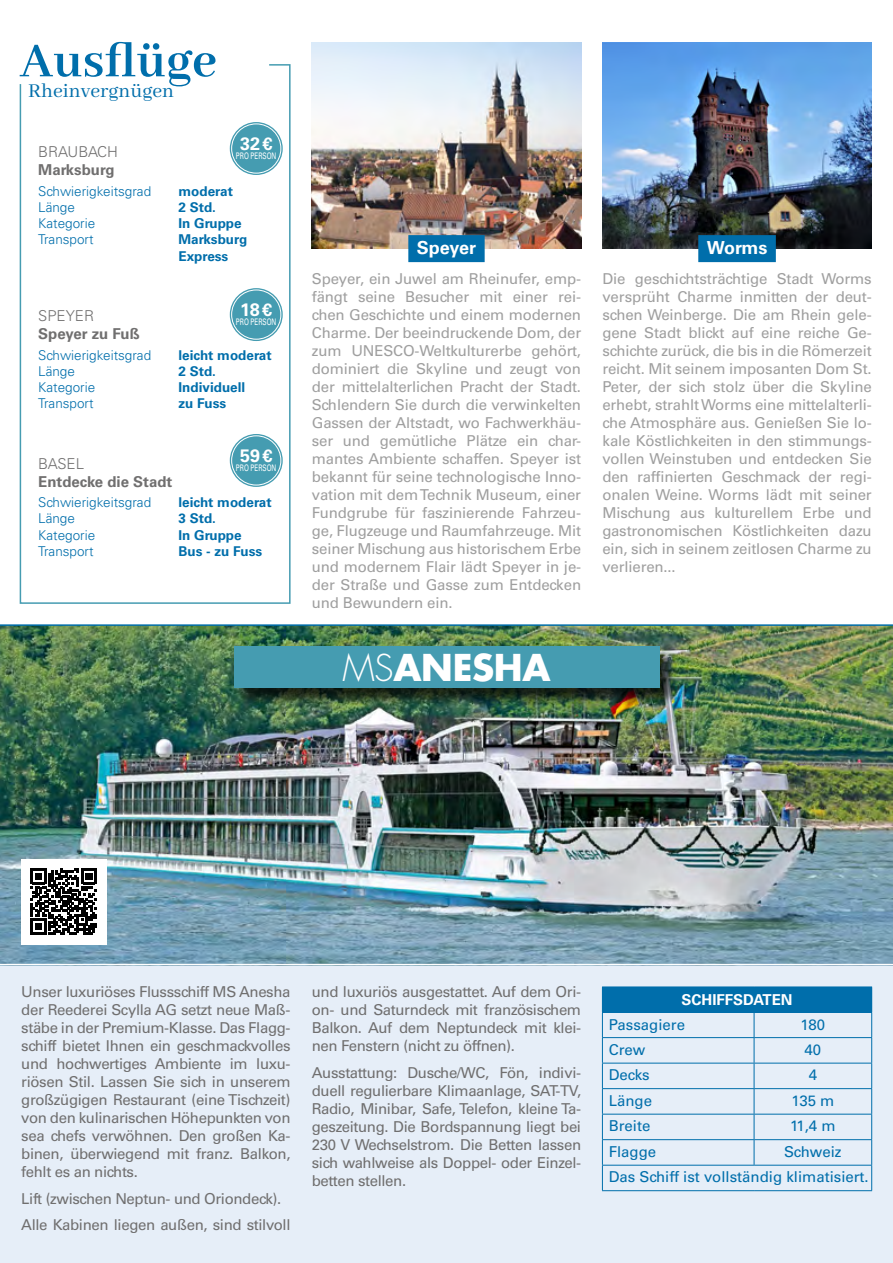
<style>
.page{position:relative;width:893px;height:1263px;background:#fff}
.page>*{position:absolute;margin:0;border:0;box-sizing:border-box;transform-origin:0 0}
.t1{font:700 52.5px "Abhaya Libre";color:#006eab}
.t2{font:700 36px "Futura Std";letter-spacing:-.01em;color:#fff}
.t3{font:21px "Abhaya Libre";color:#006eab}
.t4{font:700 18px "Univers LT Std";color:#fff}
.t5{font:15px/18px "Univers LT Std";letter-spacing:-.01em;color:#9f9f9f;text-align:justify}
.t6{font:15px/18px "Univers LT Std";letter-spacing:-.025em;color:#706f6f;text-align:justify}
.t7{font:15px/25.5px "Univers LT Std";color:#006eab}
.t8{font:700 15px "Univers LT Std";color:#706f6f}
.t9{font:300 15px "Univers LT Std";color:#706f6f}
.t10{font:700 15px "Univers LT Std";color:#fff}
.t11{font:300 13.5px "Univers LT Std";color:#006eab}
.t12{font:700 13.5px/16.2px "Univers LT Std";color:#006eab}
.t13{font:9px "Univers LT Std";color:#fff;scale:.7 1}
.s1{font-weight:300}
</style>
<div class="page">
<div style="left:0;top:965px;width:893px;height:298px;background:#e6eef8"></div>
<div style="left:602px;top:987px;width:270px;height:25px;background:#006eab"></div>
<hr style="left:602px;top:1037px;width:152px;height:1px;background:#006eab">
<hr style="left:754px;top:1037px;width:118px;height:1px;background:#006eab">
<hr style="left:602px;top:1063px;width:152px;height:1px;background:#006eab">
<hr style="left:754px;top:1063px;width:118px;height:1px;background:#006eab">
<hr style="left:602px;top:1088px;width:152px;height:1px;background:#006eab">
<hr style="left:754px;top:1088px;width:118px;height:1px;background:#006eab">
<hr style="left:602px;top:1114px;width:152px;height:1px;background:#006eab">
<hr style="left:754px;top:1114px;width:118px;height:1px;background:#006eab">
<hr style="left:602px;top:1139px;width:152px;height:1px;background:#006eab">
<hr style="left:754px;top:1139px;width:118px;height:1px;background:#006eab">
<svg style="left:754px;top:1013px;width:1px;height:152px"></svg>
<hr style="left:602px;top:1165px;width:152px;height:1px;background:#006eab">
<hr style="left:754px;top:1165px;width:118px;height:1px;background:#006eab">
<hr style="left:602px;top:1190px;width:152px;height:1px;background:#006eab">
<hr style="left:754px;top:1190px;width:118px;height:1px;background:#006eab">
<hr style="left:602px;top:986px;width:152px;height:1px;background:#006eab">
<svg style="left:602px;top:1013px;width:1px;height:177px"></svg>
<hr style="left:754px;top:986px;width:118px;height:1px;background:#006eab">
<svg style="left:871px;top:1013px;width:1px;height:177px"></svg>
<hr style="left:602px;top:1012px;width:152px;height:1px;background:#006eab">
<hr style="left:754px;top:1012px;width:118px;height:1px;background:#006eab">
<img style="left:0;top:626px;width:893px;height:338px">
<div style="left:236px;top:648px;width:442px;height:59px;background:#000;opacity:.75"></div>
<div style="left:234px;top:646px;width:425px;height:42px;background:#459cb1"></div>
<div style="left:20px;top:64px;width:271px;height:540px;border:2px solid #459cb1"></div>
<svg style="left:19px;top:64px;width:259px;height:29px"></svg>
<img style="left:312px;top:43px;width:269px;height:206px">
<div style="left:408px;top:235px;width:77px;height:27px;background:#006eab"></div>
<img style="left:602px;top:43px;width:270px;height:206px">
<div style="left:698px;top:235px;width:78px;height:27px;background:#006eab"></div>
<div style="left:21px;top:859px;width:85px;height:85px;background:#fff"></div>
<svg style="left:30px;top:868px;width:67px;height:67px"></svg>
<hr style="left:0;top:624px;width:893px;height:2px;background:#006eab">
<svg style="left:230px;top:122px;width:53px;height:53px"></svg>
<div style="left:232px;top:124px;width:49px;height:49px;background:#459cb1;border-radius:50%"></div>
<div style="left:231px;top:124px;width:50px;height:49px;border:1px solid #fff;border-radius:50%"></div>
<svg style="left:230px;top:288px;width:53px;height:53px"></svg>
<div style="left:232px;top:290px;width:49px;height:49px;background:#459cb1;border-radius:50%"></div>
<div style="left:231px;top:290px;width:50px;height:49px;border:1px solid #fff;border-radius:50%"></div>
<svg style="left:230px;top:434px;width:53px;height:53px"></svg>
<div style="left:232px;top:436px;width:49px;height:49px;background:#459cb1;border-radius:50%"></div>
<div style="left:231px;top:435px;width:50px;height:50px;border:1px solid #fff;border-radius:50%"></div>
<h1 class="t1" style="left:20px;top:31px;width:199px">Ausflüge</h1>
<h3 class="t3" style="left:28px;top:79px;width:148px">Rheinvergnügen</h3>
<p class="t4" style="left:240px;top:133px;width:34px">32€</p>
<p class="t13" style="left:236px;top:151px;width:60px">PRO PERSON</p>
<p class="t9" style="left:38px;top:143px;width:81px">BRAUBACH</p>
<p class="t8" style="left:38px;top:161px;width:78px">Marksburg</p>
<p class="t11" style="left:38px;top:183px;width:115px">Schwierigkeitsgrad</p>
<p class="t12" style="left:178px;top:183px;width:56px">moderat</p>
<p class="t11" style="left:38px;top:199px;width:38px">Länge</p>
<p class="t12" style="left:178px;top:199px;width:39px">2 Std.</p>
<p class="t11" style="left:38px;top:215px;width:59px">Kategorie</p>
<p class="t12" style="left:178px;top:215px;width:65px">In Gruppe</p>
<p class="t11" style="left:38px;top:231px;width:57px">Transport</p>
<p class="t12" style="left:178px;top:232px;width:70px">Marksburg<br>Express</p>
<p class="t4" style="left:240px;top:300px;width:33px">18€</p>
<p class="t13" style="left:236px;top:317px;width:60px">PRO PERSON</p>
<p class="t9" style="left:38px;top:307px;width:57px">SPEYER</p>
<p class="t8" style="left:38px;top:325px;width:103px">Speyer zu Fuß</p>
<p class="t11" style="left:38px;top:347px;width:115px">Schwierigkeitsgrad</p>
<p class="t12" style="left:178px;top:347px;width:95px">leicht moderat</p>
<p class="t11" style="left:38px;top:363px;width:38px">Länge</p>
<p class="t12" style="left:178px;top:363px;width:39px">2 Std.</p>
<p class="t11" style="left:38px;top:379px;width:59px">Kategorie</p>
<p class="t12" style="left:178px;top:379px;width:68px">Individuell</p>
<p class="t11" style="left:38px;top:395px;width:57px">Transport</p>
<p class="t12" style="left:178px;top:395px;width:49px">zu Fuss</p>
<p class="t4" style="left:240px;top:445px;width:34px">59€</p>
<p class="t13" style="left:236px;top:463px;width:60px">PRO PERSON</p>
<p class="t9" style="left:38px;top:454px;width:47px">BASEL</p>
<p class="t8" style="left:38px;top:473px;width:136px">Entdecke die Stadt</p>
<p class="t11" style="left:38px;top:494px;width:115px">Schwierigkeitsgrad</p>
<p class="t12" style="left:178px;top:494px;width:95px">leicht moderat</p>
<p class="t11" style="left:38px;top:510px;width:38px">Länge</p>
<p class="t12" style="left:178px;top:510px;width:39px">3 Std.</p>
<p class="t11" style="left:38px;top:527px;width:59px">Kategorie</p>
<p class="t12" style="left:178px;top:527px;width:65px">In Gruppe</p>
<p class="t11" style="left:38px;top:543px;width:57px">Transport</p>
<p class="t12" style="left:178px;top:543px;width:85px">Bus - zu Fuss</p>
<p class="t4" style="left:417px;top:237px;width:61px">Speyer</p>
<p class="t5" style="left:312px;top:270px;width:271px">Speyer, ein Juwel am Rheinufer, emp&shy;fängt seine Besucher mit einer rei&shy;chen Geschichte und einem modernen Charme. Der beeindruckende Dom, der zum UNESCO-Weltkulturerbe gehört, dominiert die Skyline und zeugt von der mittelalterlichen Pracht der Stadt.<br>Schlendern Sie durch die verwinkelten Gassen der Altstadt, wo Fachwerkhäu&shy;ser und gemütliche Plätze ein char&shy;mantes Ambiente schaffen. Speyer ist bekannt für seine technologische Inno&shy;vation mit dem Technik Museum, einer Fundgrube für faszinierende Fahrzeu&shy;ge, Flugzeuge und Raumfahrzeuge. Mit seiner Mischung aus historischem Erbe und modernem Flair lädt Speyer in je&shy;der Straße und Gasse zum Entdecken und Bewundern ein.</p>
<h2 class="t2" style="left:342px;top:643px;width:210px"><span class="s1">MS</span>ANESHA</h2>
<p class="t4" style="left:707px;top:237px;width:62px">Worms</p>
<p class="t5" style="left:602px;top:270px;width:271px">Die geschichtsträchtige Stadt Worms versprüht Charme inmitten der deut&shy;schen Weinberge. Die am Rhein gele&shy;gene Stadt blickt auf eine reiche Ge&shy;schichte zurück, die bis in die Römerzeit reicht. Mit seinem imposanten Dom St.<br>Peter, der sich stolz über die Skyline erhebt, strahlt Worms eine mittelalterli&shy;che Atmosphäre aus. Genießen Sie lo&shy;kale Köstlichkeiten in den stimmungs&shy;vollen Weinstuben und entdecken Sie den raffinierten Geschmack der regi&shy;onalen Weine. Worms lädt mit seiner Mischung aus kulturellem Erbe und gastronomischen Köstlichkeiten dazu ein, sich in seinem zeitlosen Charme zu verlieren...</p>
<p class="t6" style="left:21px;top:983px;width:271px">Unser luxuriöses Flussschiff MS Anesha der Reederei Scylla AG setzt neue Maß&shy;stäbe in der Premium-Klasse. Das Flagg&shy;schiff bietet Ihnen ein geschmackvolles und hochwertiges Ambiente im luxu&shy;riösen Stil. Lassen Sie sich in unserem großzügigen Restaurant (eine Tischzeit) von den kulinarischen Höhepunkten von sea chefs verwöhnen. Den großen Ka&shy;binen, überwiegend mit franz. Balkon, fehlt es an nichts.</p>
<p class="t6" style="left:21px;top:1185px;width:271px;line-height:26.5px">Lift (zwischen Neptun- und Oriondeck).<br>Alle Kabinen liegen außen, sind stilvoll</p>
<p class="t6" style="left:312px;top:983px;width:271px">und luxuriös ausgestattet. Auf dem Ori&shy;on- und Saturndeck mit französischem Balkon. Auf dem Neptundeck mit klei&shy;nen Fenstern (nicht zu öffnen).</p>
<p class="t6" style="left:312px;top:1064px;width:271px">Ausstattung: Dusche/WC, Fön, indivi&shy;duell regulierbare Klimaanlage, SAT-TV, Radio, Minibar, Safe, Telefon, kleine Ta&shy;geszeitung. Die Bordspannung liegt bei 230 V Wechselstrom. Die Betten lassen sich wahlweise als Doppel- oder Einzel&shy;betten stellen.</p>
<p class="t10" style="left:681px;top:991px;width:113px">SCHIFFSDATEN</p>
<p class="t7" style="left:609px;top:1012px;width:78px">Passagiere</p>
<p class="t7" style="left:800px;top:1012px;width:26px">180</p>
<p class="t7" style="left:609px;top:1037px;width:38px">Crew</p>
<p class="t7" style="left:805px;top:1037px;width:18px">40</p>
<p class="t7" style="left:609px;top:1062px;width:42px">Decks</p>
<p class="t7" style="left:809px;top:1062px;width:10px">4</p>
<p class="t7" style="left:609px;top:1088px;width:45px">Länge</p>
<p class="t7" style="left:791px;top:1088px;width:45px">135 m</p>
<p class="t7" style="left:609px;top:1113px;width:43px">Breite</p>
<p class="t7" style="left:790px;top:1113px;width:47px">11,4 m</p>
<p class="t7" style="left:609px;top:1139px;width:49px">Flagge</p>
<p class="t7" style="left:609px;top:1139px;width:261px;text-indent:175px">Schweiz<br>Das Schiff ist vollständig klimatisiert.</p>
</div>
